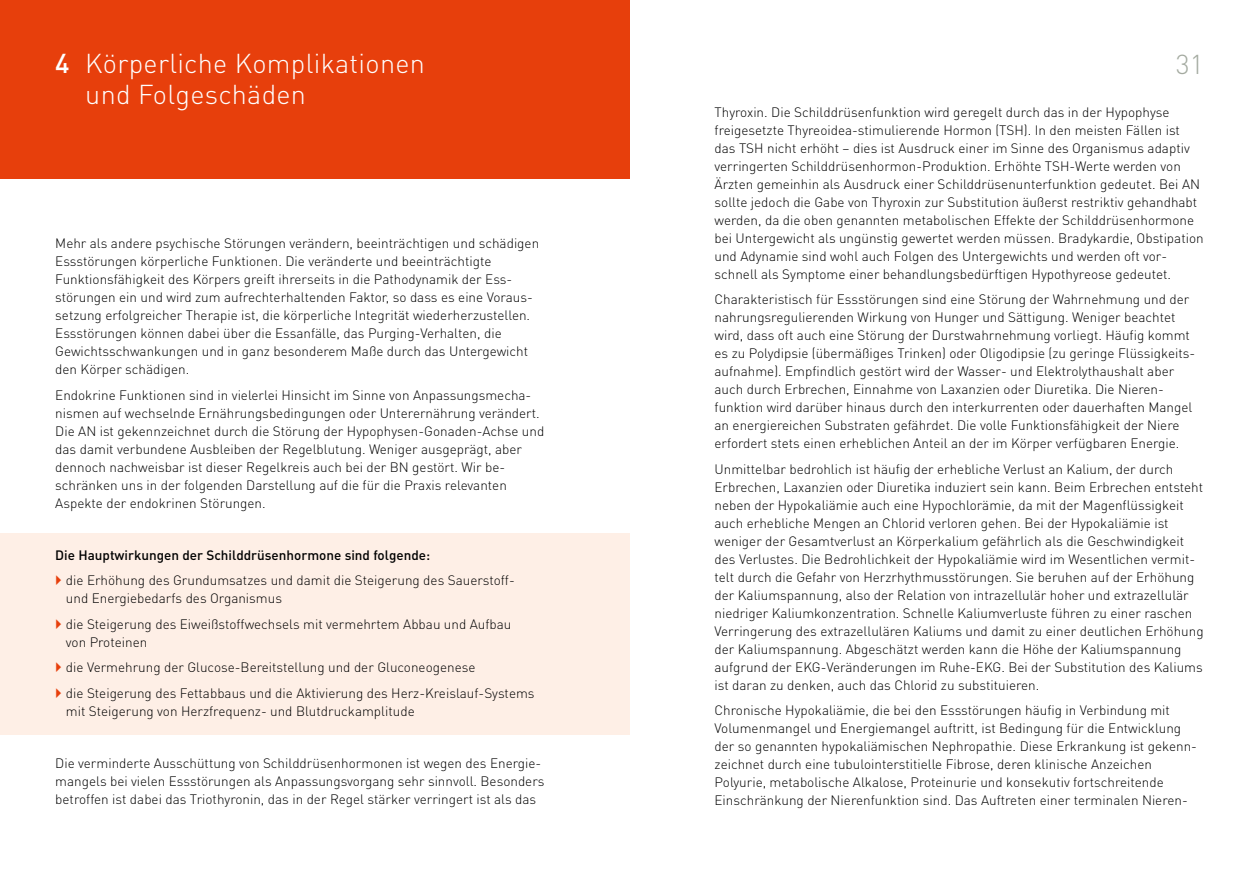
<style>
.page{position:relative;width:1259px;height:893px;background:#fff}
.page>*{position:absolute;margin:0;border:0;box-sizing:border-box;transform-origin:0 0}
.t1{font:300 27px "DIN Pro";letter-spacing:.01em;color:#fff}
.t2{font:300 27px "DIN Pro";color:#a4aaa0}
.DHS_Suchtmedizinische_Reihe_p{font:300 13.5px/18px "DIN Pro";color:#000}
.t3{font:500 13.5px "DIN Pro";color:#000}
.s1{font-weight:500}
.s2{color:#a4aaa0}
</style>
<div class="page">
<div style="left:0;top:533px;width:629px;height:201px;background:#feefe6"></div>
<div style="left:0;top:0;width:629px;height:179px;background:#e73f0c"></div>
<h1 class="t1" style="left:55px;top:45px;width:371px"><span class="s1">4</span><span class="s2">30</span>Körperliche Komplikationen</h1>
<h1 class="t2" style="left:1176px;top:46px;width:29px">31</h1>
<h1 class="t1" style="left:85px;top:76px;width:222px">und Folgeschäden</h1>
<p class="DHS_Suchtmedizinische_Reihe_p" style="left:714px;top:102px;width:490px">Thyroxin. Die Schilddrüsenfunktion wird geregelt durch das in der Hypophyse freigesetzte Thyreoidea-stimulierende Hormon (TSH). In den meisten Fällen ist das TSH nicht erhöht – dies ist Ausdruck einer im Sinne des Organismus adaptiv verringerten Schilddrüsenhormon-Produktion. Erhöhte TSH-Werte werden von Ärzten gemeinhin als Ausdruck einer Schilddrüsenunterfunktion gedeutet. Bei AN sollte jedoch die Gabe von Thyroxin zur Substitution äußerst restriktiv gehandhabt werden, da die oben genannten metabolischen Effekte der Schilddrüsenhormone bei Untergewicht als ungünstig gewertet werden müssen. Bradykardie, Obstipation und Adynamie sind wohl auch Folgen des Untergewichts und werden oft vor&shy;schnell als Symptome einer behandlungsbedürftigen Hypothyreose gedeutet.</p>
<p class="DHS_Suchtmedizinische_Reihe_p" style="left:714px;top:290px;width:482px">Charakteristisch für Essstörungen sind eine Störung der Wahrnehmung und der nahrungsregulierenden Wirkung von Hunger und Sättigung. Weniger beachtet wird, dass oft auch eine Störung der Durstwahrnehmung vorliegt. Häufig kommt es zu Polydipsie (übermäßiges Trinken) oder Oligodipsie (zu geringe Flüssigkeits&shy;aufnahme). Empfindlich gestört wird der Wasser- und Elektrolythaushalt aber auch durch Erbrechen, Einnahme von Laxanzien oder Diuretika. Die Nieren&shy;funktion wird darüber hinaus durch den interkurrenten oder dauerhaften Mangel an energiereichen Substraten gefährdet. Die volle Funktionsfähigkeit der Niere erfordert stets einen erheblichen Anteil an der im Körper verfügbaren Energie.</p>
<p class="DHS_Suchtmedizinische_Reihe_p" style="left:714px;top:459px;width:490px">Unmittelbar bedrohlich ist häufig der erhebliche Verlust an Kalium, der durch Erbrechen, Laxanzien oder Diuretika induziert sein kann. Beim Erbrechen entsteht neben der Hypokaliämie auch eine Hypochlorämie, da mit der Magenflüssigkeit auch erhebliche Mengen an Chlorid verloren gehen. Bei der Hypokaliämie ist weniger der Gesamtverlust an Körperkalium gefährlich als die Geschwindigkeit des Verlustes. Die Bedrohlichkeit der Hypokaliämie wird im Wesentlichen vermit&shy;telt durch die Gefahr von Herzrhythmusstörungen. Sie beruhen auf der Erhöhung der Kaliumspannung, also der Relation von intrazellulär hoher und extrazellulär niedriger Kaliumkonzentration. Schnelle Kaliumverluste führen zu einer raschen Verringerung des extrazellulären Kaliums und damit zu einer deutlichen Erhöhung der Kaliumspannung. Abgeschätzt werden kann die Höhe der Kaliumspannung aufgrund der EKG-Veränderungen im Ruhe-EKG. Bei der Substitution des Kaliums ist daran zu denken, auch das Chlorid zu substituieren.</p>
<p class="DHS_Suchtmedizinische_Reihe_p" style="left:714px;top:701px;width:484px">Chronische Hypokaliämie, die bei den Essstörungen häufig in Verbindung mit Volumenmangel und Energiemangel auftritt, ist Bedingung für die Entwicklung der so genannten hypokaliämischen Nephropathie. Diese Erkrankung ist gekenn&shy;zeichnet durch eine tubulointerstitielle Fibrose, deren klinische Anzeichen Polyurie, metabolische Alkalose, Proteinurie und konsekutiv fortschreitende Einschränkung der Nierenfunktion sind. Das Auftreten einer terminalen Nieren-</p>
<p class="DHS_Suchtmedizinische_Reihe_p" style="left:55px;top:234px;width:485px">Mehr als andere psychische Störungen verändern, beeinträchtigen und schädigen Essstörungen körperliche Funktionen. Die veränderte und beeinträchtigte Funktionsfähigkeit des Körpers greift ihrerseits in die Pathodynamik der Ess&shy;störungen ein und wird zum aufrechterhaltenden Faktor, so dass es eine Voraus&shy;setzung erfolgreicher Therapie ist, die körperliche Integrität wiederherzustellen.<br>Essstörungen können dabei über die Essanfälle, das Purging-Verhalten, die Gewichtsschwankungen und in ganz besonderem Maße durch das Untergewicht den Körper schädigen.</p>
<p class="DHS_Suchtmedizinische_Reihe_p" style="left:55px;top:385px;width:490px">Endokrine Funktionen sind in vielerlei Hinsicht im Sinne von Anpassungsmecha&shy;nismen auf wechselnde Ernährungsbedingungen oder Unterernährung verändert.<br>Die AN ist gekennzeichnet durch die Störung der Hypophysen-Gonaden-Achse und das damit verbundene Ausbleiben der Regelblutung. Weniger ausgeprägt, aber dennoch nachweisbar ist dieser Regelkreis auch bei der BN gestört. Wir be&shy;schränken uns in der folgenden Darstellung auf die für die Praxis relevanten Aspekte der endokrinen Störungen.</p>
<p class="t3" style="left:55px;top:546px;width:376px">Die Hauptwirkungen der Schilddrüsenhormone sind folgende:</p>
<p class="DHS_Suchtmedizinische_Reihe_p" style="left:66px;top:571px;width:450px">die Erhöhung des Grundumsatzes und damit die Steigerung des Sauerstoff&shy;und Energiebedarfs des Organismus</p>
<p class="DHS_Suchtmedizinische_Reihe_p" style="left:66px;top:614px;width:447px">die Steigerung des Eiweißstoffwechsels mit vermehrtem Abbau und Aufbau von Proteinen</p>
<p class="DHS_Suchtmedizinische_Reihe_p" style="left:66px;top:658px;width:411px">die Vermehrung der Glucose-Bereitstellung und der Gluconeogenese</p>
<p class="DHS_Suchtmedizinische_Reihe_p" style="left:66px;top:683px;width:470px">die Steigerung des Fettabbaus und die Aktivierung des Herz-Kreislauf-Systems mit Steigerung von Herzfrequenz- und Blutdruckamplitude</p>
<p class="DHS_Suchtmedizinische_Reihe_p" style="left:55px;top:753px;width:490px">Die verminderte Ausschüttung von Schilddrüsenhormonen ist wegen des Energie&shy;mangels bei vielen Essstörungen als Anpassungsvorgang sehr sinnvoll. Besonders betroffen ist dabei das Triothyronin, das in der Regel stärker verringert ist als das</p>
</div>
